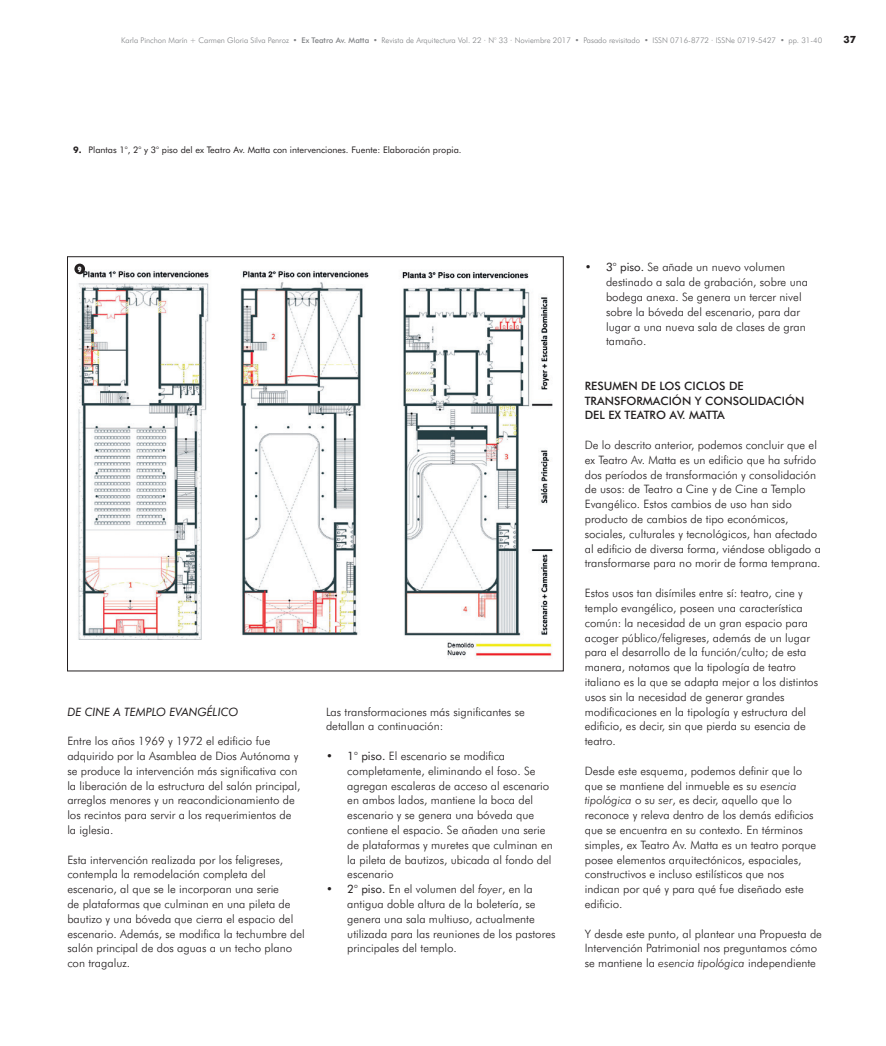
<style>
.page{position:relative;width:886px;height:1046px;background:#fff}
.page>*{position:absolute;margin:0;border:0;box-sizing:border-box;transform-origin:0 0}
.t1{font:300 11.5px/14.8px "Futura BT";color:#231f20}
.t2{font:500 11.5px/14.8px "Futura BT";color:#231f20}
.t3{font:italic 11.5px "Futura BT";color:#231f20}
.t4{font:700 10px "Futura BT";color:#231f20}
.t5{font:9px "Futura BT";color:#231f20}
.t6{font:300 7.75px "Futura BT";color:#808285}
.t7{font:900 condensed 7.5px "Futura BT";color:#fff}
.s1{font-weight:500}
.s2{font-weight:700}
.s3{font-weight:400}
.s4{font-style:italic}
</style>
<div class="page">
<img style="left:75px;top:270px;width:478px;height:386px">
<div style="left:74px;top:263px;width:11px;height:11px;background:#231f20;border-radius:50%"></div>
<p class="t6" style="left:121px;top:36px;width:702px">Karla Pinchon Marín + Carmen Gloria Silva Penroz • <span class="s1">Ex Teatro Av. Matta</span> • Revista de Arquitectura Vol. 22 · N° 33 · Noviembre 2017 • Pasado revisitado • ISSN 0716-8772 · ISSNe 0719-5427 • pp. 31-40</p>
<p class="t4" style="left:843px;top:34px;width:14px">37</p>
<p class="t5" style="left:73px;top:144px;width:390px"><span class="s2">9.</span> Plantas 1°, 2° y 3° piso del ex Teatro Av. Matta con intervenciones. Fuente: Elaboración propia.</p>
<p class="t7" style="left:78px;top:265px;width:5px">9</p>
<p class="t3" style="left:67px;top:704px;width:173px">DE CINE A TEMPLO EVANGÉLICO</p>
<p class="t1" style="left:67px;top:733px;width:235px">Entre los años 1969 y 1972 el edificio fue adquirido por la Asamblea de Dios Autónoma y se produce la intervención más significativa con la liberación de la estructura del salón principal, arreglos menores y un reacondicionamiento de los recintos para servir a los requerimientos de la iglesia.</p>
<p class="t1" style="left:67px;top:851px;width:239px">Esta intervención realizada por los feligreses, contempla la remodelación completa del escenario, al que se le incorporan una serie<br>de plataformas que culminan en una pileta de bautizo y una bóveda que cierra el espacio del escenario. Además, se modifica la techumbre del salón principal de dos aguas a un techo plano con tragaluz.</p>
<p class="t1" style="left:326px;top:704px;width:200px">Las transformaciones más significantes se detallan a continuación:</p>
<p class="t1" style="left:347px;top:748px;width:207px;text-indent:-21px">• <span class="s3">1° piso.</span> El escenario se modifica completamente, eliminando el foso. Se agregan escaleras de acceso al escenario en ambos lados, mantiene la boca del escenario y se genera una bóveda que contiene el espacio. Se añaden una serie de plataformas y muretes que culminan en la pileta de bautizos, ubicada al fondo del escenario</p>
<p class="t1" style="left:347px;top:881px;width:210px;text-indent:-21px">• <span class="s3">2° piso.</span> En el volumen del <span class="s4">foyer</span>, en la antigua doble altura de la boletería, se genera una sala multiuso, actualmente utilizada para las reuniones de los pastores principales del templo.</p>
<p class="t1" style="left:606px;top:260px;width:204px;text-indent:-21px">• <span class="s3">3° piso.</span> Se añade un nuevo volumen destinado a sala de grabación, sobre una bodega anexa. Se genera un tercer nivel sobre la bóveda del escenario, para dar lugar a una nueva sala de clases de gran tamaño.</p>
<p class="t2" style="left:585px;top:378px;width:221px">RESUMEN DE LOS CICLOS DE<br>TRANSFORMACIÓN Y CONSOLIDACIÓN<br>DEL EX TEATRO AV. MATTA</p>
<p class="t1" style="left:585px;top:437px;width:238px">De lo descrito anterior, podemos concluir que el ex Teatro Av. Matta es un edificio que ha sufrido dos períodos de transformación y consolidación de usos: de Teatro a Cine y de Cine a Templo Evangélico. Estos cambios de uso han sido producto de cambios de tipo económicos, sociales, culturales y tecnológicos, han afectado al edificio de diversa forma, viéndose obligado a transformarse para no morir de forma temprana.</p>
<p class="t1" style="left:585px;top:585px;width:235px">Estos usos tan disímiles entre sí: teatro, cine y templo evangélico, poseen una característica común: la necesidad de un gran espacio para acoger público/feligreses, además de un lugar para el desarrollo de la función/culto; de esta manera, notamos que la tipología de teatro italiano es la que se adapta mejor a los distintos usos sin la necesidad de generar grandes modificaciones en la tipología y estructura del edificio, es decir, sin que pierda su esencia de teatro.</p>
<p class="t1" style="left:585px;top:763px;width:233px">Desde este esquema, podemos definir que lo que se mantiene del inmueble es su <span class="s4">esencia tipológica</span> o su <span class="s4">ser</span>, es decir, aquello que lo reconoce y releva dentro de los demás edificios que se encuentra en su contexto. En términos simples, ex Teatro Av. Matta es un teatro porque posee elementos arquitectónicos, espaciales, constructivos e incluso estilísticos que nos indican por qué y para qué fue diseñado este edificio.</p>
<p class="t1" style="left:585px;top:925px;width:239px">Y desde este punto, al plantear una Propuesta de<br>Intervención Patrimonial nos preguntamos cómo se mantiene la <span class="s4">esencia tipológica</span> independiente</p>
</div>
